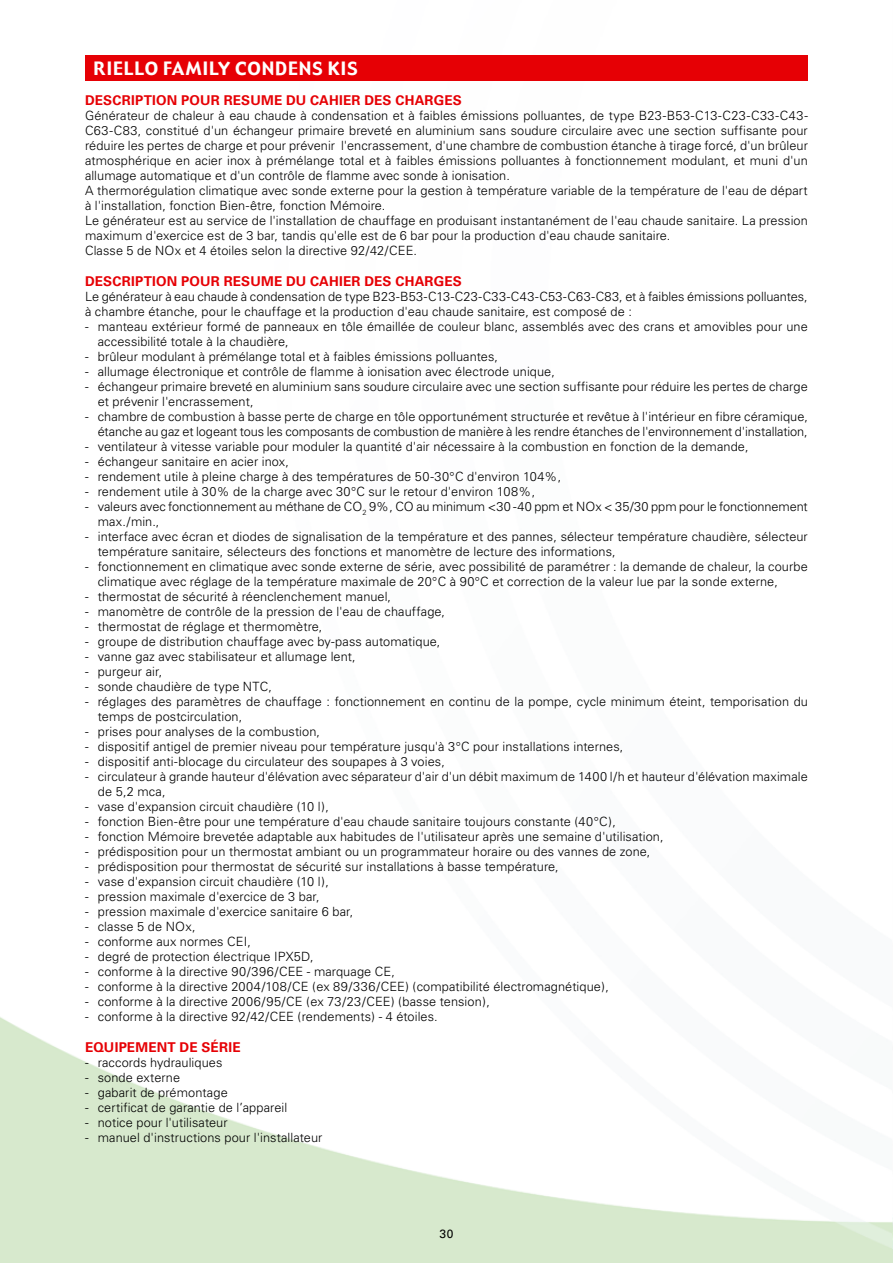
<style>
.page{position:relative;width:893px;height:1263px;background:#fff}
.page>*{position:absolute;margin:0;border:0;box-sizing:border-box;transform-origin:0 0}
.t1{font:18px "Gadget";letter-spacing:.05em;color:#fff}
.t2{font:700 13.5px "Univers";letter-spacing:.015em;color:#e60005}
.t3{font:300 12.75px/15px "Univers";letter-spacing:.005em;color:#000}
.t4{font:12px "Univers";color:#000}
</style>
<div class="page">
<div style="left:85px;top:55px;width:723px;height:26px;background:#e60005"></div>
<h1 class="t1" style="left:94px;top:57px;width:256px">RIELLO FAMILY CONDENS KIS</h1>
<p class="t2" style="left:85px;top:92px;width:378px">DESCRIPTION POUR RESUME DU CAHIER DES CHARGES</p>
<p class="t3" style="left:85px;top:108px;width:724px">Générateur de chaleur à eau chaude à condensation et à faibles émissions polluantes, de type B23-B53-C13-C23-C33-C43- C63-C83, constitué d'un échangeur primaire breveté en aluminium sans soudure circulaire avec une section suffisante pour réduire les pertes de charge et pour prévenir l'encrassement, d'une chambre de combustion étanche à tirage forcé, d'un brûleur atmosphérique en acier inox à prémélange total et à faibles émissions polluantes à fonctionnement modulant, et muni d'un allumage automatique et d'un contrôle de flamme avec sonde à ionisation.<br>A thermorégulation climatique avec sonde externe pour la gestion à température variable de la température de l'eau de départ à l'installation, fonction Bien-être, fonction Mémoire.<br>Le générateur est au service de l'installation de chauffage en produisant instantanément de l'eau chaude sanitaire. La pression maximum d'exercice est de 3 bar, tandis qu'elle est de 6 bar pour la production d'eau chaude sanitaire.<br>Classe 5 de NOx et 4 étoiles selon la directive 92/42/CEE.</p>
<p class="t2" style="left:85px;top:273px;width:378px">DESCRIPTION POUR RESUME DU CAHIER DES CHARGES</p>
<p class="t3" style="left:85px;top:289px;width:724px">Le générateur à eau chaude à condensation de type B23-B53-C13-C23-C33-C43-C53-C63-C83, et à faibles émissions polluantes, à chambre étanche, pour le chauffage et la production d'eau chaude sanitaire, est composé de :</p>
<p class="t3" style="left:98px;top:319px;width:712px;text-indent:-13px">- manteau extérieur formé de panneaux en tôle émaillée de couleur blanc, assemblés avec des crans et amovibles pour une accessibilité totale à la chaudière,</p>
<p class="t3" style="left:85px;top:349px;width:415px">- brûleur modulant à prémélange total et à faibles émissions polluantes,</p>
<p class="t3" style="left:85px;top:364px;width:471px">- allumage électronique et contrôle de flamme à ionisation avec électrode unique,</p>
<p class="t3" style="left:98px;top:379px;width:711px;text-indent:-13px">- échangeur primaire breveté en aluminium sans soudure circulaire avec une section suffisante pour réduire les pertes de charge et prévenir l'encrassement,</p>
<p class="t3" style="left:85px;top:409px;width:724px;text-align:right">- chambre de combustion à basse perte de charge en tôle opportunément structurée et revêtue à l'intérieur en fibre céramique, étanche au gaz et logeant tous les composants de combustion de manière à les rendre étanches de l'environnement d'installation,</p>
<p class="t3" style="left:85px;top:439px;width:665px">- ventilateur à vitesse variable pour moduler la quantité d'air nécessaire à la combustion en fonction de la demande,</p>
<p class="t3" style="left:85px;top:454px;width:206px">- échangeur sanitaire en acier inox,</p>
<p class="t3" style="left:85px;top:469px;width:478px">- rendement utile à pleine charge à des températures de 50-30°C d'environ 104%,</p>
<p class="t3" style="left:85px;top:484px;width:452px">- rendement utile à 30% de la charge avec 30°C sur le retour d'environ 108%,</p>
<p class="t3" style="left:98px;top:499px;width:711px;text-indent:-13px">- valeurs avec fonctionnement au méthane de CO<sub>2</sub> 9%, CO au minimum &lt;30 -40 ppm et NOx &lt; 35/30 ppm pour le fonctionnement max./min.,</p>
<p class="t3" style="left:98px;top:529px;width:712px;text-indent:-13px">- interface avec écran et diodes de signalisation de la température et des pannes, sélecteur température chaudière, sélecteur température sanitaire, sélecteurs des fonctions et manomètre de lecture des informations,</p>
<p class="t3" style="left:98px;top:559px;width:711px;text-indent:-13px">- fonctionnement en climatique avec sonde externe de série, avec possibilité de paramétrer : la demande de chaleur, la courbe climatique avec réglage de la température maximale de 20°C à 90°C et correction de la valeur lue par la sonde externe,</p>
<p class="t3" style="left:85px;top:589px;width:308px">- thermostat de sécurité à réenclenchement manuel,</p>
<p class="t3" style="left:85px;top:604px;width:362px">- manomètre de contrôle de la pression de l'eau de chauffage,</p>
<p class="t3" style="left:85px;top:619px;width:239px">- thermostat de réglage et thermomètre,</p>
<p class="t3" style="left:85px;top:634px;width:357px">- groupe de distribution chauffage avec by-pass automatique,</p>
<p class="t3" style="left:85px;top:649px;width:272px">- vanne gaz avec stabilisateur et allumage lent,</p>
<p class="t3" style="left:85px;top:664px;width:79px">- purgeur air,</p>
<p class="t3" style="left:85px;top:679px;width:188px">- sonde chaudière de type NTC,</p>
<p class="t3" style="left:98px;top:694px;width:712px;text-indent:-13px">- réglages des paramètres de chauffage : fonctionnement en continu de la pompe, cycle minimum éteint, temporisation du temps de postcirculation,</p>
<p class="t3" style="left:85px;top:724px;width:237px">- prises pour analyses de la combustion,</p>
<p class="t3" style="left:85px;top:739px;width:540px">- dispositif antigel de premier niveau pour température jusqu'à 3°C pour installations internes,</p>
<p class="t3" style="left:85px;top:754px;width:361px">- dispositif anti-blocage du circulateur des soupapes à 3 voies,</p>
<p class="t3" style="left:98px;top:769px;width:711px;text-indent:-13px">- circulateur à grande hauteur d'élévation avec séparateur d'air d'un débit maximum de 1400 l/h et hauteur d'élévation maximale de 5,2 mca,</p>
<p class="t3" style="left:85px;top:799px;width:245px">- vase d'expansion circuit chaudière (10 l),</p>
<p class="t3" style="left:85px;top:814px;width:532px">- fonction Bien-être pour une température d'eau chaude sanitaire toujours constante (40°C),</p>
<p class="t3" style="left:85px;top:829px;width:580px">- fonction Mémoire brevetée adaptable aux habitudes de l'utilisateur après une semaine d'utilisation,</p>
<p class="t3" style="left:85px;top:844px;width:567px">- prédisposition pour un thermostat ambiant ou un programmateur horaire ou des vannes de zone,</p>
<p class="t3" style="left:85px;top:859px;width:475px">- prédisposition pour thermostat de sécurité sur installations à basse température,</p>
<p class="t3" style="left:85px;top:874px;width:245px">- vase d'expansion circuit chaudière (10 l),</p>
<p class="t3" style="left:85px;top:889px;width:236px">- pression maximale d'exercice de 3 bar,</p>
<p class="t3" style="left:85px;top:904px;width:270px">- pression maximale d'exercice sanitaire 6 bar,</p>
<p class="t3" style="left:85px;top:919px;width:112px">- classe 5 de NOx,</p>
<p class="t3" style="left:85px;top:934px;width:167px">- conforme aux normes CEI,</p>
<p class="t3" style="left:85px;top:949px;width:230px">- degré de protection électrique IPX5D,</p>
<p class="t3" style="left:85px;top:964px;width:312px">- conforme à la directive 90/396/CEE - marquage CE,</p>
<p class="t3" style="left:85px;top:979px;width:526px">- conforme à la directive 2004/108/CE (ex 89/336/CEE) (compatibilité électromagnétique),</p>
<p class="t3" style="left:85px;top:994px;width:406px">- conforme à la directive 2006/95/CE (ex 73/23/CEE) (basse tension),</p>
<p class="t3" style="left:85px;top:1009px;width:354px">- conforme à la directive 92/42/CEE (rendements) - 4 étoiles.</p>
<p class="t2" style="left:85px;top:1040px;width:29px">EQUIPEMENT</p>
<p class="t2" style="left:180px;top:1040px;width:48px">DE SÉRIE</p>
<p class="t3" style="left:85px;top:1055px;width:139px">- raccords hydrauliques</p>
<p class="t3" style="left:85px;top:1070px;width:97px">- sonde externe</p>
<p class="t3" style="left:85px;top:1085px;width:144px">- gabarit de prémontage</p>
<p class="t3" style="left:85px;top:1100px;width:204px">- certificat de garantie de l’appareil</p>
<p class="t3" style="left:85px;top:1115px;width:144px">- notice pour l'utilisateur</p>
<p class="t3" style="left:85px;top:1130px;width:239px">- manuel d'instructions pour l'installateur</p>
<p class="t4" style="left:440px;top:1226px;width:15px">30</p>
</div>
